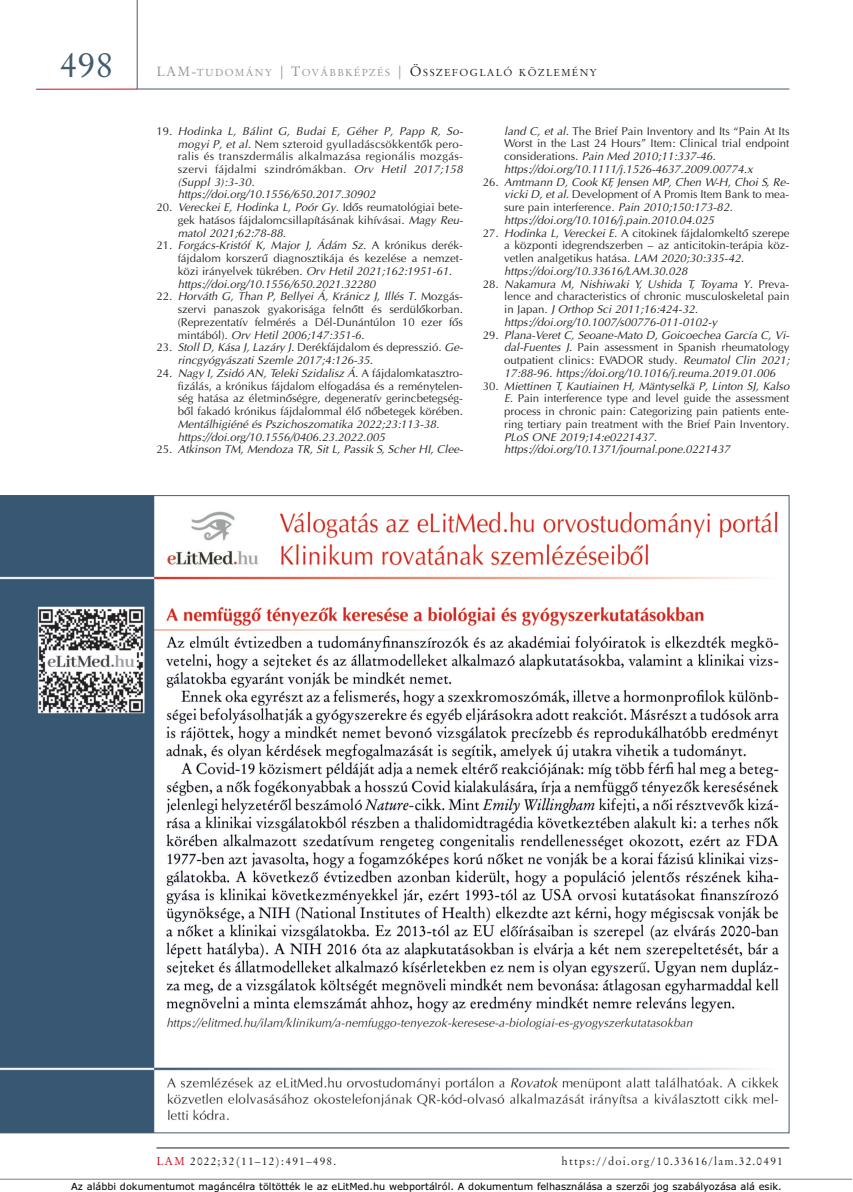
<style>
.page{position:relative;width:853px;height:1192px;background:#fff}
.page>*{position:absolute;margin:0;border:0;box-sizing:border-box;transform-origin:0 0}
.t1{font:36px "Original Garamond HU Normal";color:#435b6d}
.t2{font:italic 11.4px/12.8px "H Optima";color:#231f20}
.t3{font:11.4px/12.8px "H Optima Plain";color:#231f20;text-align:justify}
.t4{font:11.4px "Original Garamond HU Normal";letter-spacing:.1em;color:#231f20}
.t5{font:italic 11.4px "H Optima";letter-spacing:.02em;color:#231f20}
.t6{font:10.2px "Original Garamond HU Normal";letter-spacing:.135em;color:#231f20}
.t7{font:9.75px "TT3610 O00";color:#000}
.s1{font-size:13.5px;color:#939598}
.s2{color:#939598}
.s3{font-size:13.5px}
.s4{font-family:"H Optima Plain";font-style:normal}
.s5{font-family:"H Optima";font-style:italic}
.s6{color:#c11223}
.s7{font-family:"Gill";font-size:11.7px}
</style>
<div class="page">
<hr style="left:36px;top:89px;width:101px;height:1px;background:#c11223">
<hr style="left:156px;top:1148px;width:633px;height:1px;background:#231f20">
<hr style="left:137px;top:0;width:1px;height:89px;background:#435b6d">
<hr style="left:137px;top:89px;width:652px;height:1px;background:#435b6d">
<svg style="left:0;top:495px;width:789px;height:638px"></svg>
<hr style="left:0;top:1179px;width:850px;height:1px;background:#808080">
<h1 class="t1" style="left:59px;top:49px;width:55px">498</h1>
<p class="t6" style="left:156px;top:68px;width:442px"><span class="s1">LAM-</span><span class="s2">TUDOMÁNY</span> <span class="s1">| T</span><span class="s2">OVÁBBKÉPZÉS</span> <span class="s1">|</span> <span class="s3">Ö</span>SSZEFOGLALÓ KÖZLEMÉNY</p>
<p class="t5" style="left:156px;top:124px;width:308px"><span class="s4">19.</span> Hodinka L, Bálint G, Budai E, Géher P, Papp R, So -</p>
<p class="t3" style="left:178px;top:137px;width:286px"><span class="s5">mogyi P, et al.</span> Nem szteroid gyulladáscsökkentôk pero&shy;ralis és transzdermális alkalmazása regionális mozgás&shy;szervi fájdalmi szindrómákban. <span class="s5">Orv Hetil 2017;158</span></p>
<p class="t2" style="left:178px;top:175px;width:199px">(Suppl 3):3-30. https://doi.org/10.1556/650.2017.30902</p>
<p class="t2" style="left:156px;top:201px;width:308px"><span class="s4">20.</span> Vereckei E, Hodinka L, Poór Gy. <span class="s4">Idôs reumatológiai bete-</span></p>
<p class="t3" style="left:178px;top:214px;width:287px">gek hatásos fájdalomcsillapításának kihívásai. <span class="s5">Magy Reu -</span></p>
<p class="t2" style="left:178px;top:226px;width:110px">matol 2021;62:78-88<span class="s4">.</span></p>
<p class="t2" style="left:156px;top:239px;width:308px"><span class="s4">21.</span> Forgács-Kristóf K, Major J, Ádám Sz<span class="s4">. A krónikus de rék -</span></p>
<p class="t3" style="left:178px;top:252px;width:286px">fájdalom korszerû diagnosztikája és kezelése a nemzet -</p>
<p class="t2" style="left:178px;top:265px;width:276px"><span class="s4">közi irányelvek tükrében.</span> Orv Hetil 2021;162:1951-61. https://doi.org/10.1556/650.2021.32280</p>
<p class="t2" style="left:156px;top:290px;width:308px"><span class="s4">22.</span> Horváth G, Than P, Bellyei Á, Kránicz J, Illés T<span class="s4">. Moz gás -</span></p>
<p class="t3" style="left:178px;top:303px;width:286px">szervi panaszok gyakorisága felnôtt és serdülôkorban. (Rep rezentatív felmérés a Dél-Dunántúlon 10 ezer fôs</p>
<p class="t2" style="left:178px;top:328px;width:188px"><span class="s4">min tából).</span> Orv Hetil 2006;147:351-6.</p>
<p class="t3" style="left:156px;top:341px;width:308px">23. <span class="s5">Stoll D, Kása J, Lazáry J.</span> Derékfájdalom és depresszió. <span class="s5">Ge -</span></p>
<p class="t2" style="left:178px;top:354px;width:197px">rincgyógyászati Szemle 2017;4:126-35.</p>
<p class="t2" style="left:156px;top:367px;width:308px"><span class="s4">24.</span> Nagy I, Zsidó AN, Teleki Szidalisz Á<span class="s4">. A fájdalomkatasztro-</span></p>
<p class="t3" style="left:178px;top:379px;width:286px">fizálás, a krónikus fájdalom elfogadása és a reménytelen&shy;ség hatása az életminôségre, degeneratív gerincbetegség&shy;bôl fakadó krónikus fájdalommal élô nôbetegek körében.</p>
<p class="t2" style="left:178px;top:418px;width:263px">Mentálhigiéné és Pszichoszomatika 2022;23:113-38. https://doi.org/10.1556/0406.23.2022.005</p>
<p class="t2" style="left:156px;top:443px;width:308px"><span class="s4">25.</span> Atkinson TM, Mendoza TR, Sit L, Passik S, Scher HI, Clee -</p>
<p class="t3" style="left:504px;top:124px;width:286px"><span class="s5">land C, et al</span>. The Brief Pain Inventory and Its “Pain At Its<br>Worst in the Last 24 Hours” Item: Clinical trial endpoint</p>
<p class="t2" style="left:504px;top:150px;width:250px"><span class="s4">considerations.</span> Pain Med 2010;11:337-46. https://doi.org/10.1111/j.1526-4637.2009.00774.x</p>
<p class="t2" style="left:482px;top:175px;width:308px"><span class="s4">26.</span> Amtmann D, Cook KF, Jensen MP, Chen W-H, Choi S, Re -</p>
<p class="t3" style="left:504px;top:188px;width:286px"><span class="s5">vicki D, et al.</span> Development of A Promis Item Bank to mea-</p>
<p class="t2" style="left:504px;top:201px;width:230px"><span class="s4">sure pain interference</span>. Pain 2010;150:173-82. https://doi.org/10.1016/j.pain.2010.04.025</p>
<p class="t3" style="left:504px;top:226px;width:286px;text-indent:-21px">27. <span class="s5">Hodinka L, Vereckei E</span>. A citokinek fájdalomkeltô szerepe a központi idegrendszerben – az anticitokin-terápia köz&shy;vetlen analgetikus hatása. <span class="s5">LAM 2020;30:335-42.</span></p>
<p class="t2" style="left:504px;top:265px;width:185px">https://doi.org/10.33616/LAM.30.028</p>
<p class="t2" style="left:482px;top:277px;width:308px"><span class="s4">28.</span> Nakamura M, Nishiwaki Y, Ushida T, Toyama Y<span class="s4">. Pre va -</span></p>
<p class="t3" style="left:504px;top:290px;width:286px">lence and characteristics of chronic musculoskeletal pain</p>
<p class="t2" style="left:504px;top:303px;width:214px"><span class="s4">in Japan.</span> J Orthop Sci 2011;16:424-32. https://doi.org/10.1007/s00776-011-0102-y</p>
<p class="t2" style="left:482px;top:328px;width:308px"><span class="s4">29.</span> Plana-Veret C, Seoane-Mato D, Goicoechea García C, Vi -</p>
<p class="t3" style="left:504px;top:341px;width:286px"><span class="s5">dal-Fuentes J</span>. Pain assessment in Spanish rheumatology out patient clinics: EVADOR study. <span class="s5">Reumatol Clin 2021;</span></p>
<p class="t2" style="left:504px;top:366px;width:272px">17:88-96. https://doi.org/10.1016/j.reuma.2019.01.006</p>
<p class="t2" style="left:482px;top:379px;width:308px"><span class="s4">30.</span> Miettinen T, Kautiainen H, Mäntyselkä P, Linton SJ, Kalso</p>
<p class="t3" style="left:504px;top:392px;width:286px"><span class="s5">E.</span> Pain interference type and level guide the assessment process in chronic pain: Categorizing pain patients ente&shy;ring tertiary pain treatment with the Brief Pain Inventory.</p>
<p class="t2" style="left:504px;top:430px;width:227px">PLoS ONE 2019;14:e0221437. https://doi.org/10.1371/journal.pone.0221437</p>
<p class="t4" style="left:156px;top:1156px;width:181px"><span class="s6">LAM</span> 2022;32(11–12):491–498.</p>
<p class="t4" style="left:561px;top:1156px;width:223px">https://doi.org/10.33616/lam.32.0491</p>
<p class="t7" style="left:71px;top:1182px;width:711px">Az alábbi dokumentumot magáncélra töltötték le az eLitMed.hu webportálról. A dokumentum felhasználása a szerz<span class="s7">ô</span>i jog szabályozása alá esik.</p>
</div>
